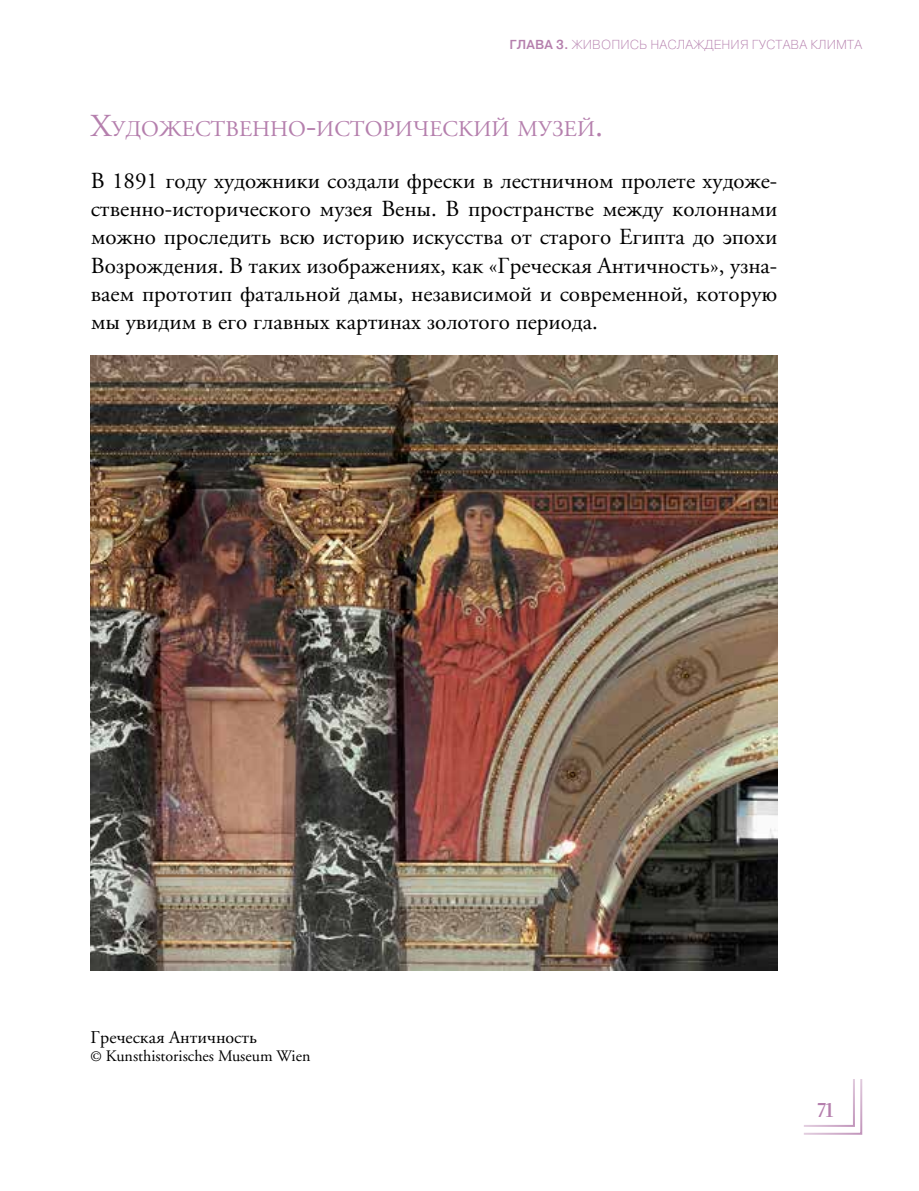
<style>
.page{position:relative;width:919px;height:1191px;background:#fff}
.page>*{position:absolute;margin:0;border:0;box-sizing:border-box;transform-origin:0 0}
.t1{font:24px "Greta Dis Nar Pro Reg";color:#b57fad}
.t2{font:23px/28.2px "APC Garamond";color:#000;text-align:justify}
.t3{font:22.4px "APC Garamond";color:#b57fad}
.t4{font:18px "APC Garamond";color:#000}
.t5{font:16px "APC Garamond";color:#000}
.t6{font:200 13px "Pragmatica";letter-spacing:.01em;color:#b57fad}
.s1{font-weight:500}
.s2{font-size:32px}
</style>
<div class="page">
<svg style="left:804px;top:1079px;width:59px;height:56px"></svg>
<img style="left:91px;top:356px;width:686px;height:614px">
<p class="t6" style="left:509px;top:36px;width:354px"><span class="s1">Глава 3.</span> Живопись наслаждения Густава Климта</p>
<p class="t3" style="left:91px;top:116px;width:513px"><span class="s2">Х</span>удожественно<span class="s2">-</span>исторический музей<span class="s2">.</span></p>
<p class="t2" style="left:91px;top:167px;width:688px">В 1891 году художники создали фрески в лестничном пролете художе&shy;ственно-исторического музея Вены. В пространстве между колоннами можно проследить всю историю искусства от старого Египта до эпохи Возрождения. В таких изображениях, как «Греческая Античность», узна&shy;ваем прототип фатальной дамы, независимой и современной, которую мы увидим в его главных картинах золотого периода.</p>
<p class="t4" style="left:91px;top:1026px;width:168px">Греческая Античность</p>
<p class="t5" style="left:91px;top:1045px;width:221px">© Kunsthistorisches Museum Wien</p>
<p class="t1" style="left:817px;top:1095px;width:17px">71</p>
</div>
